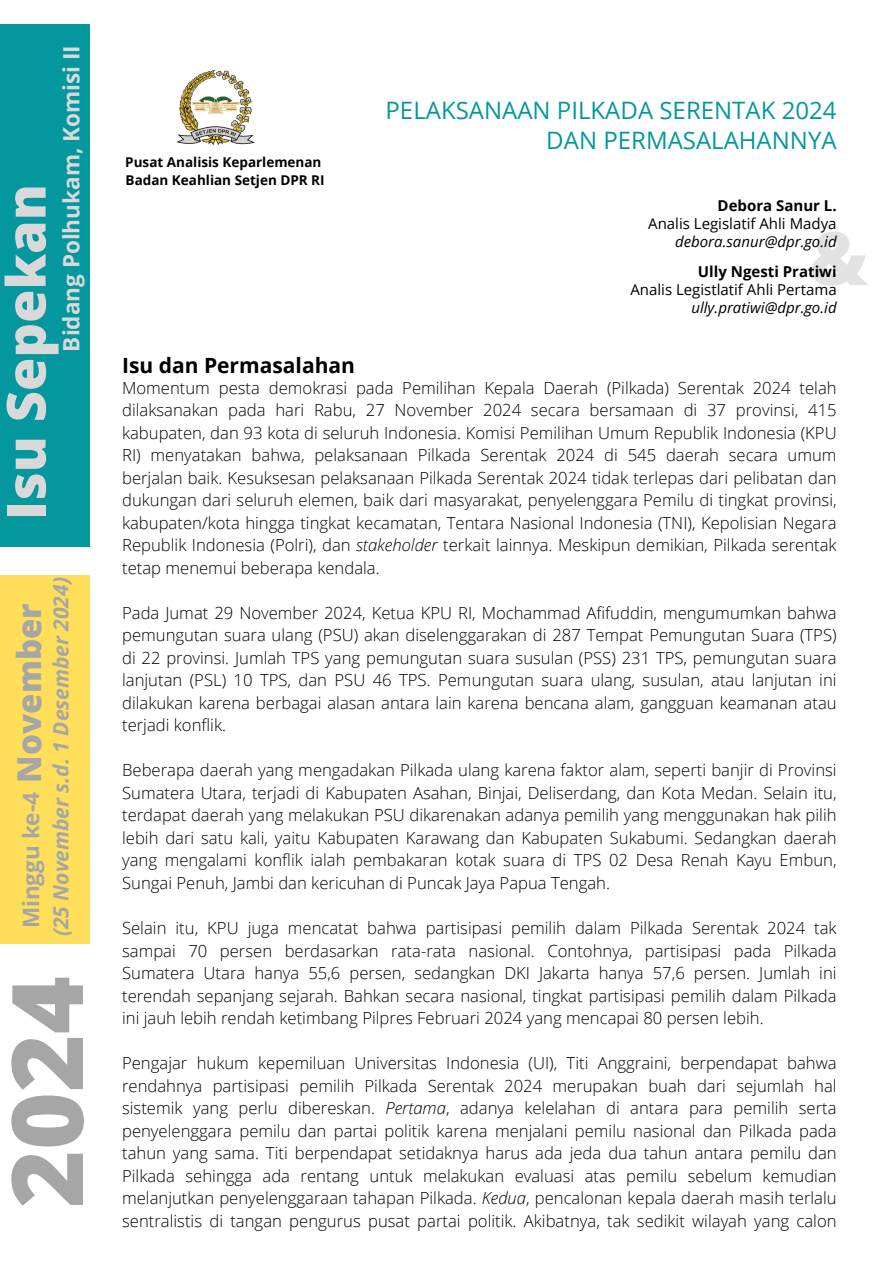
<style>
.page{position:relative;width:894px;height:1264px;background:#fff}
.page>*{position:absolute;margin:0;border:0;box-sizing:border-box;transform-origin:0 0}
.t1{font:800 98.85px "Open Sans";color:#a6a6a6}
.t2{font:800 73.95px "Open Sans";color:#d9d9d9}
.t3{font:800 54px "Open Sans";color:#d9d9d9}
.t4{font:800 33px "Open Sans";color:#a6a6a6}
.t5{font:24px/30.3px "Open Sans";color:#04979d;text-align:right}
.t6{font:700 22.5px "Open Sans";color:#d9d9d9}
.t7{font:700 22.5px "Open Sans";color:#a6a6a6}
.t8{font:italic 700 21px "Open Sans";color:#a6a6a6}
.t9{font:700 21px "Open Sans";color:#000}
.t10{font:300 16.65px/22.5px "Open Sans";color:#000;text-align:justify}
.t11{font:15px "Open Sans";color:#000}
.t12{font:italic 15px "Open Sans";color:#000}
.t13{font:700 15px "Open Sans";color:#000}
.t14{font:700 13.5px "Open Sans";color:#000}
.s1{font-style:italic}
</style>
<div class="page">
<div style="left:0;top:25px;width:89px;height:522px;background:#04979d"></div>
<div style="left:0;top:575px;width:89px;height:368px;background:#ffde59"></div>
<img style="left:176px;top:70px;width:79px;height:75px">
<p class="t6" style="left:55px;top:351px;width:308px;rotate:-90deg">Bidang Polhukam, Komisi II</p>
<h4 class="t3" style="left:-12px;top:520px;width:337px;rotate:-90deg">Isu Sepekan</h4>
<p class="t8" style="left:46px;top:936px;width:362px;rotate:-90deg">(25 November s.d. 1 Desember 2024)</p>
<p class="t4" style="left:6px;top:782px;width:181px;rotate:-90deg">November</p>
<p class="t7" style="left:15px;top:928px;width:138px;rotate:-90deg">Minggu ke-4</p>
<h1 class="t1" style="left:-23px;top:1207px;width:233px;rotate:-90deg">2024</h1>
<p class="t14" style="left:125px;top:152px;width:198px">Pusat Analisis Keparlemenan</p>
<p class="t14" style="left:126px;top:170px;width:200px">Badan Keahlian Setjen DPR RI</p>
<p class="t9" style="left:122px;top:350px;width:234px">Isu dan Permasalahan</p>
<p class="t5" style="left:385px;top:94px;width:452px">PELAKSANAAN PILKADA SERENTAK 2024<br>DAN PERMASALAHANNYA</p>
<p class="t13" style="left:717px;top:195px;width:120px">Debora Sanur L.</p>
<p class="t11" style="left:648px;top:213px;width:190px">Analis Legislatif Ahli Madya</p>
<h6 class="t12" style="left:675px;top:231px;width:163px">debora.sanur@dpr.go.id</h6>
<p class="t13" style="left:697px;top:261px;width:140px">Ully Ngesti Pratiwi</p>
<p class="t11" style="left:630px;top:279px;width:208px">Analis Legistlatif Ahli Pertama</p>
<p class="t12" style="left:691px;top:297px;width:147px">ully.pratiwi@dpr.go.id</p>
<h2 class="t2" style="left:808px;top:206px;width:61px">&amp;</h2>
<h2 class="t10" style="left:122px;top:376px;width:715px">Momentum pesta demokrasi pada Pemilihan Kepala Daerah (Pilkada) Serentak 2024 telah dilaksanakan pada hari Rabu, 27 November 2024 secara bersamaan di 37 provinsi, 415 kabupaten, dan 93 kota di seluruh Indonesia. Komisi Pemilihan Umum Republik Indonesia (KPU RI) menyatakan bahwa, pelaksanaan Pilkada Serentak 2024 di 545 daerah secara umum berjalan baik. Kesuksesan pelaksanaan Pilkada Serentak 2024 tidak terlepas dari pelibatan dan dukungan dari seluruh elemen, baik dari masyarakat, penyelenggara Pemilu di tingkat provinsi, kabupaten/kota hingga tingkat kecamatan, Tentara Nasional Indonesia (TNI), Kepolisian Negara Republik Indonesia (Polri), dan <span class="s1">stakeholder</span> terkait lainnya. Meskipun demikian, Pilkada serentak tetap menemui beberapa kendala.</h2>
<h5 class="t10" style="left:122px;top:601px;width:715px">Pada Jumat 29 November 2024, Ketua KPU RI, Mochammad Afifuddin, mengumumkan bahwa pemungutan suara ulang (PSU) akan diselenggarakan di 287 Tempat Pemungutan Suara (TPS) di 22 provinsi. Jumlah TPS yang pemungutan suara susulan (PSS) 231 TPS, pemungutan suara lanjutan (PSL) 10 TPS, dan PSU 46 TPS. Pemungutan suara ulang, susulan, atau lanjutan ini dilakukan karena berbagai alasan antara lain karena bencana alam, gangguan keamanan atau terjadi konflik.</h5>
<h3 class="t10" style="left:122px;top:758px;width:715px">Beberapa daerah yang mengadakan Pilkada ulang karena faktor alam, seperti banjir di Provinsi Sumatera Utara, terjadi di Kabupaten Asahan, Binjai, Deliserdang, dan Kota Medan. Selain itu, terdapat daerah yang melakukan PSU dikarenakan adanya pemilih yang menggunakan hak pilih lebih dari satu kali, yaitu Kabupaten Karawang dan Kabupaten Sukabumi. Sedangkan daerah yang mengalami konflik ialah pembakaran kotak suara di TPS 02 Desa Renah Kayu Embun, Sungai Penuh, Jambi dan kericuhan di Puncak Jaya Papua Tengah.</h3>
<h5 class="t10" style="left:122px;top:916px;width:715px">Selain itu, KPU juga mencatat bahwa partisipasi pemilih dalam Pilkada Serentak 2024 tak sampai 70 persen berdasarkan rata-rata nasional. Contohnya, partisipasi pada Pilkada Sumatera Utara hanya 55,6 persen, sedangkan DKI Jakarta hanya 57,6 persen. Jumlah ini terendah sepanjang sejarah. Bahkan secara nasional, tingkat partisipasi pemilih dalam Pilkada ini jauh lebih rendah ketimbang Pilpres Februari 2024 yang mencapai 80 persen lebih.</h5>
<h6 class="t10" style="left:122px;top:1051px;width:715px">Pengajar hukum kepemiluan Universitas Indonesia (UI), Titi Anggraini, berpendapat bahwa rendahnya partisipasi pemilih Pilkada Serentak 2024 merupakan buah dari sejumlah hal sistemik yang perlu dibereskan. <span class="s1">Pertama</span>, adanya kelelahan di antara para pemilih serta penyelenggara pemilu dan partai politik karena menjalani pemilu nasional dan Pilkada pada tahun yang sama. Titi berpendapat setidaknya harus ada jeda dua tahun antara pemilu dan Pilkada sehingga ada rentang untuk melakukan evaluasi atas pemilu sebelum kemudian melanjutkan penyelenggaraan tahapan Pilkada. <span class="s1">Kedua</span>, pencalonan kepala daerah masih terlalu sentralistis di tangan pengurus pusat partai politik. Akibatnya, tak sedikit wilayah yang calon</h6>
</div>
